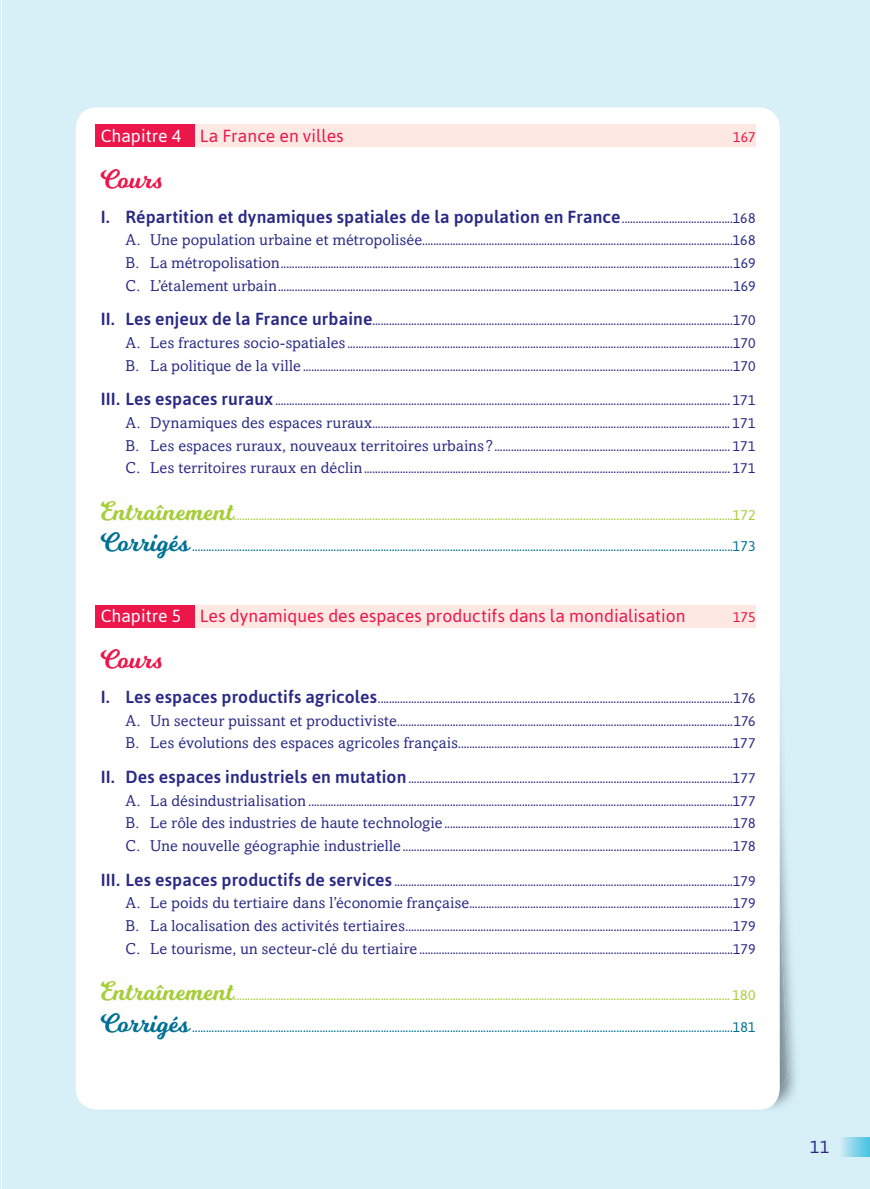
<style>
.page{position:relative;width:870px;height:1189px;background:#fff}
.page>*{position:absolute;margin:0;border:0;box-sizing:border-box;transform-origin:0 0}
.t1{font:26.25px "Milkshake";letter-spacing:.005em;color:#ed164b}
.t2{font:500 17.5px "Asap";letter-spacing:.005em;color:#2a2a86}
.t3{font:17.5px "Asap";color:#ed164b}
.t4{font:17.5px "Asap";color:#2a2a86}
.t5{font:14px/22.8px "Asap";color:#2a2a86;text-align:justify}
.t6{font:14px "Asap";letter-spacing:.01em;color:#007095}
.t7{font:14px "Asap";letter-spacing:.015em;color:#a6ce39}
.t8{font:14px "Asap";color:#ed164b}
.s1{color:#fff}
.s2{font-weight:400;font-size:14px}
.s3{font-family:"Amasis MT Std";font-size:15.75px}
.s4{font-weight:500;font-size:17.5px}
.s5{font-family:"Milkshake";font-size:26.25px}
</style>
<div class="page">
<div style="left:2px;top:0;width:868px;height:1189px;background:#d7eff7"></div>
<svg style="left:842px;top:1137px;width:28px;height:19px"></svg>
<img style="left:76px;top:915px;width:720px;height:195px">
<div style="left:76px;top:107px;width:704px;height:1002px;background:#fff;border-radius:21px"></div>
<hr style="left:0;top:0;width:1px;height:1189px;background:#d7eff7">
<div style="left:96px;top:124px;width:99px;height:23px;background:#ed164b"></div>
<div style="left:195px;top:124px;width:560px;height:23px;background:#fde8e3"></div>
<div style="left:96px;top:605px;width:99px;height:22px;background:#ed164b"></div>
<div style="left:195px;top:604px;width:560px;height:23px;background:#fde8e3"></div>
<p class="t3" style="left:101px;top:129px;width:245px"><span class="s1">Chapitre 4</span> La France en villes</p>
<p class="t8" style="left:733px;top:131px;width:24px">167</p>
<h1 class="t1" style="left:101px;top:170px;width:62px">Cours</h1>
<p class="t2" style="left:101px;top:209px;width:656px">I. Répartition et dynamiques spatiales de la population en France <span class="s2">........................................168</span></p>
<p class="t5" style="left:125px;top:230px;width:632px"><span class="s3">A. Une population urbaine et métropolisée</span> ................................................................................................................168<br><span class="s3">B. La métropolisation</span> ...................................................................................................................................................................169<br><span class="s3">C. L’étalement urbain</span> ....................................................................................................................................................................169</p>
<p class="t5" style="left:125px;top:310px;width:632px;text-indent:-25px"><span class="s4">II. Les enjeux de la France urbaine</span>..................................................................................................................................170<br><span class="s3">A. Les fractures socio-spatiales</span> ...........................................................................................................................................170<br><span class="s3">B. La politique de la ville</span> ...........................................................................................................................................................170</p>
<p class="t5" style="left:125px;top:390px;width:632px;text-indent:-25px"><span class="s4">III. Les espaces ruraux</span> .................................................................................................................................................................... 171<br><span class="s3">A. Dynamiques des espaces ruraux</span> ................................................................................................................................. 171<br><span class="s3">B. Les espaces ruraux, nouveaux territoires urbains ?</span> ..................................................................................... 171<br><span class="s3">C. Les territoires ruraux en déclin</span> .................................................................................................................................... 171</p>
<p class="t7" style="left:101px;top:509px;width:656px"><span class="s5">Entraînement</span>....................................................................................................................................................................................172</p>
<p class="t6" style="left:101px;top:541px;width:656px"><span class="s5">Corrigés</span> ...................................................................................................................................................................................................173</p>
<p class="t3" style="left:101px;top:609px;width:586px"><span class="s1">Chapitre 5</span> Les dynamiques des espaces productifs dans la mondialisation</p>
<p class="t8" style="left:733px;top:611px;width:24px">175</p>
<h1 class="t1" style="left:101px;top:650px;width:62px">Cours</h1>
<p class="t5" style="left:125px;top:687px;width:632px;text-indent:-25px"><span class="s4">I. Les espaces productifs agricoles</span> ................................................................................................................................176<br><span class="s3">A. Un secteur puissant et productiviste</span> .........................................................................................................................176<br><span class="s3">B. Les évolutions des espaces agricoles français</span> ...................................................................................................177</p>
<p class="t5" style="left:125px;top:767px;width:632px;text-indent:-25px"><span class="s4">II. Des espaces industriels en mutation</span> .....................................................................................................................177<br><span class="s3">A. La désindustrialisation</span> .........................................................................................................................................................177<br><span class="s3">B. Le rôle des industries de haute technologie</span> ........................................................................................................178<br><span class="s3">C. Une nouvelle géographie industrielle</span> .......................................................................................................................178</p>
<p class="t5" style="left:125px;top:870px;width:632px;text-indent:-25px"><span class="s4">III. Les espaces productifs de services</span> ..........................................................................................................................179<br><span class="s3">A. Le poids du tertiaire dans l’économie française</span> ...............................................................................................179<br><span class="s3">B. La localisation des activités tertiaires</span> ......................................................................................................................179<br><span class="s3">C. Le tourisme, un secteur-clé du tertiaire</span> .................................................................................................................179</p>
<p class="t7" style="left:101px;top:989px;width:656px"><span class="s5">Entraînement</span>................................................................................................................................................................................... 180</p>
<p class="t6" style="left:101px;top:1021px;width:656px"><span class="s5">Corrigés</span> ...................................................................................................................................................................................................181</p>
<p class="t4" style="left:810px;top:1139px;width:21px">11</p>
</div>
